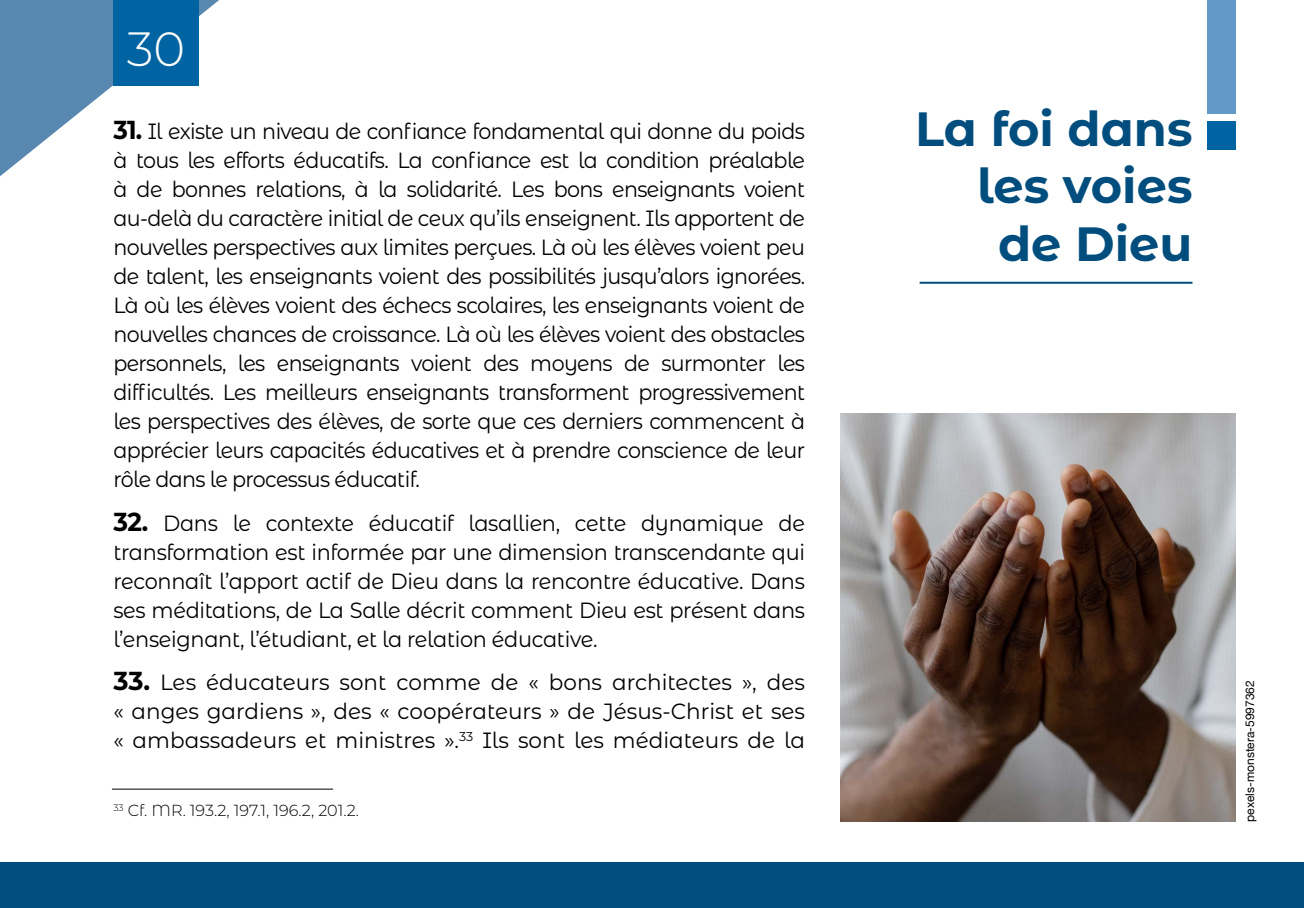
<style>
.page{position:relative;width:1304px;height:908px;background:#fff}
.page>*{position:absolute;margin:0;border:0;box-sizing:border-box;transform-origin:0 0}
.t1{font:700 48px/57.6px "Montserrat Alternates";color:#004d7e;text-align:right}
.t2{font:300 48px "Montserrat Alternates";color:#fff}
.t3{font:22px/29px "Montserrat Alternates";letter-spacing:-.015em;color:#000;text-align:justify;scale:.94 1}
.t4{font:22px/29px "Montserrat Alternates";letter-spacing:-.015em;color:#000;text-align:justify;scale:.95 1}
.t5{font:22px/29px "Montserrat Alternates";letter-spacing:-.015em;color:#000;text-align:justify}
.t6{font:300 16px "Montserrat Alternates";color:#000}
.t7{font:12px "Helvetica Neue";color:#000}
.s1{font-weight:700;font-size:26px}
</style>
<div class="page">
<svg style="left:0;top:0;width:219px;height:176px"></svg>
<div style="left:0;top:862px;width:1304px;height:45px;background:#004d7e"></div>
<div style="left:113px;top:0;width:85px;height:85px;background:#0064a3"></div>
<div style="left:1208px;top:0;width:28px;height:113px;background:#6399c8"></div>
<hr style="left:920px;top:281px;width:272px;height:2px;background:#004d7e">
<div style="left:1208px;top:121px;width:28px;height:28px;background:#0064a3"></div>
<hr style="left:112px;top:788px;width:221px;height:1px;background:#000">
<img style="left:840px;top:413px;width:396px;height:408px">
<h1 class="t2" style="left:127px;top:16px;width:60px">30</h1>
<p class="t3" style="left:113px;top:115px;width:737px"><span class="s1">31.</span> Il existe un niveau de confiance fondamental qui donne du poids à tous les efforts éducatifs. La confiance est la condition préalable à de bonnes relations, à la solidarité. Les bons enseignants voient au-delà du caractère initial de ceux qu’ils enseignent. Ils apportent de nouvelles perspectives aux limites perçues. Là où les élèves voient peu de talent, les enseignants voient des possibilités jusqu’alors ignorées.<br>Là où les élèves voient des échecs scolaires, les enseignants voient de nouvelles chances de croissance. Là où les élèves voient des obstacles personnels, les enseignants voient des moyens de surmonter les difficultés. Les meilleurs enseignants transforment progressivement les perspectives des élèves, de sorte que ces derniers commencent à apprécier leurs capacités éducatives et à prendre conscience de leur rôle dans le processus éducatif.</p>
<p class="t4" style="left:113px;top:507px;width:730px"><span class="s1">32.</span> Dans le contexte éducatif lasallien, cette dynamique de transformation est informée par une dimension transcendante qui reconnaît l’apport actif de Dieu dans la rencontre éducative. Dans ses méditations, de La Salle décrit comment Dieu est présent dans l’enseignant, l’étudiant, et la relation éducative.</p>
<p class="t5" style="left:113px;top:666px;width:693px"><span class="s1">33.</span> Les éducateurs sont comme de « bons architectes », des « anges gardiens », des « coopérateurs » de Jésus-Christ et ses « ambassadeurs et ministres ».<sup>33</sup> Ils sont les médiateurs de la</p>
<p class="t6" style="left:113px;top:799px;width:247px"><sup>33</sup> Cf. MR. 193.2, 197.1, 196.2, 201.2.</p>
<h1 class="t1" style="left:915px;top:97px;width:279px">La foi dans les voies de Dieu</h1>
<p class="t7" style="left:1241px;top:821px;width:143px;rotate:-90deg">pexels-monstera-5997362</p>
</div>
